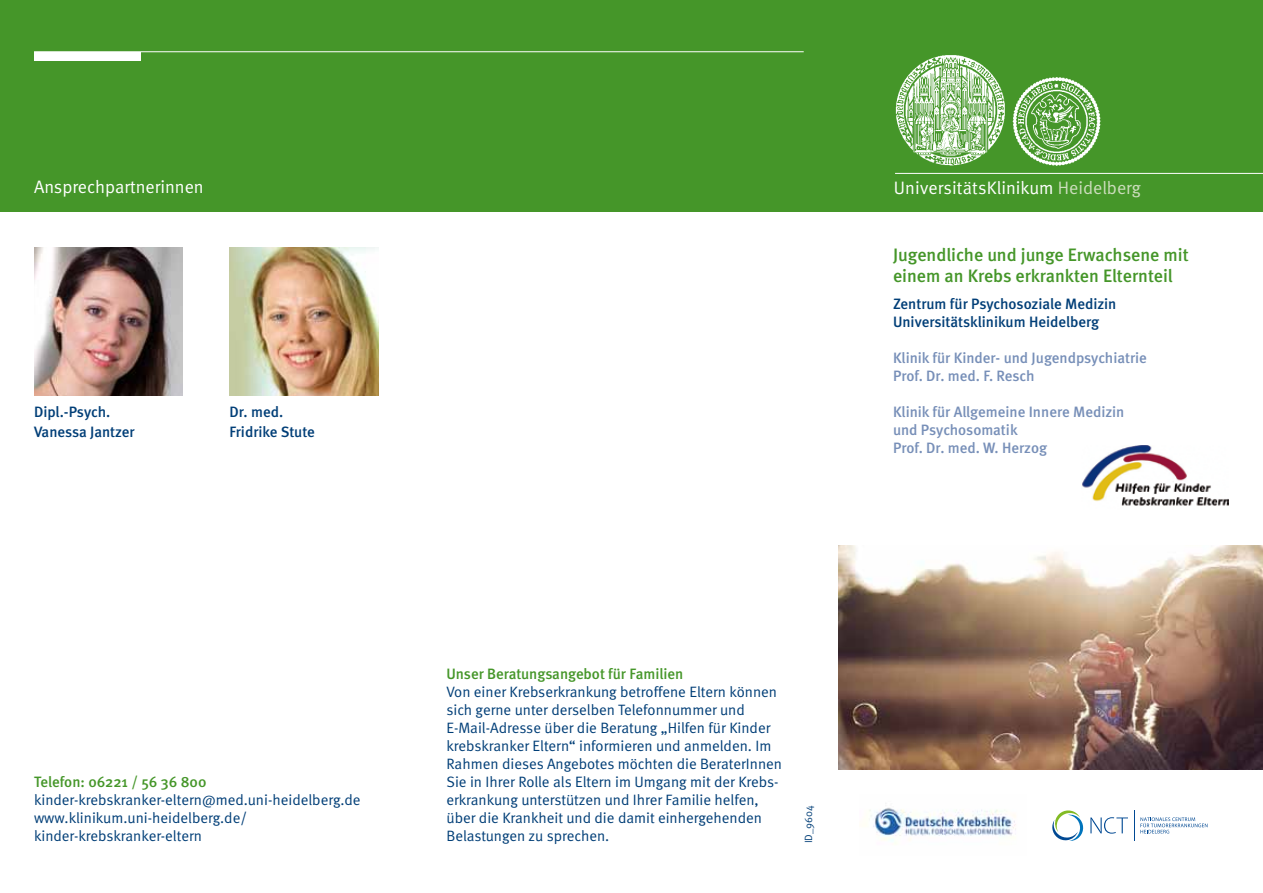
<style>
.page{position:relative;width:1263px;height:893px;background:#fff}
.page>*{position:absolute;margin:0;border:0;box-sizing:border-box;transform-origin:0 0}
.t1{font:500 18px/21px "Meta";color:#459629}
.t2{font:18px "Meta Normal";color:#fff}
.t3{font:15px/18px "Meta Normal";color:#003e77}
.t4{font:500 15px/18px "Meta";color:#778fb8}
.t5{font:500 15px/19.5px "Meta";color:#003e77}
.t6{font:500 15px "Meta";color:#459629}
.t7{font:10.5px "Meta Normal";color:#003e77}
.s1{color:#ccddbc}
</style>
<div class="page">
<div style="left:0;top:0;width:1263px;height:211px;background:#459629"></div>
<hr style="left:895px;top:173px;width:368px;height:1px;background:#fff">
<img style="left:895px;top:55px;width:206px;height:111px">
<img style="left:869px;top:807px;width:147px;height:37px">
<svg style="left:1052px;top:810px;width:76px;height:31px"></svg>
<svg style="left:1140px;top:817px;width:67px;height:16px"></svg>
<hr style="left:1134px;top:811px;width:1px;height:30px;background:#004993">
<img style="left:1082px;top:445px;width:147px;height:61px">
<img style="left:34px;top:247px;width:149px;height:149px">
<img style="left:229px;top:247px;width:149px;height:149px">
<img style="left:839px;top:545px;width:424px;height:224px">
<hr style="left:34px;top:51px;width:770px;height:1px;background:#fff">
<div style="left:34px;top:52px;width:106px;height:8px;background:#fff"></div>
<p class="t2" style="left:34px;top:176px;width:171px">Ansprechpartnerinnen</p>
<p class="t5" style="left:34px;top:402px;width:102px">Dipl.-Psych.<br>Vanessa Jantzer</p>
<p class="t5" style="left:229px;top:402px;width:87px">Dr. med.<br>Fridrike Stute</p>
<p class="t6" style="left:34px;top:773px;width:174px">Telefon: 06221 / 56 36 800</p>
<p class="t3" style="left:34px;top:791px;width:328px">kinder-krebskranker-eltern@med.uni-heidelberg.de www.klinikum.uni-heidelberg.de/ kinder-krebskranker-eltern</p>
<p class="t2" style="left:894px;top:177px;width:249px">UniversitätsKlinikum <span class="s1">Heidelberg</span></p>
<p class="t1" style="left:893px;top:244px;width:297px">Jugendliche und junge Erwachsene mit einem an Krebs erkrankten Elternteil</p>
<p class="t5" style="left:893px;top:295px;width:225px;line-height:18px">Zentrum für Psychosoziale Medizin<br>Universitätsklinikum Heidelberg</p>
<p class="t4" style="left:893px;top:349px;width:255px">Klinik für Kinder- und Jugendpsychiatrie<br>Prof. Dr. med. F. Resch</p>
<p class="t4" style="left:893px;top:403px;width:233px">Klinik für Allgemeine Innere Medizin und Psychosomatik<br>Prof. Dr. med. W. Herzog</p>
<p class="t6" style="left:446px;top:665px;width:238px">Unser Beratungsangebot für Familien</p>
<p class="t3" style="left:446px;top:683px;width:337px">Von einer Krebserkrankung betroffene Eltern können sich gerne unter derselben Telefonnummer und E-Mail-Adresse über die Beratung „Hilfen für Kinder krebskranker Eltern“ informieren und anmelden. Im Rahmen dieses Angebotes möchten die BeraterInnen Sie in Ihrer Rolle als Eltern im Umgang mit der Krebs&shy;erkrankung unterstützen und Ihrer Familie helfen, über die Krankheit und die damit einhergehenden Belastungen zu sprechen.</p>
<p class="t7" style="left:802px;top:843px;width:39px;rotate:-90deg">ID_9604</p>
</div>
